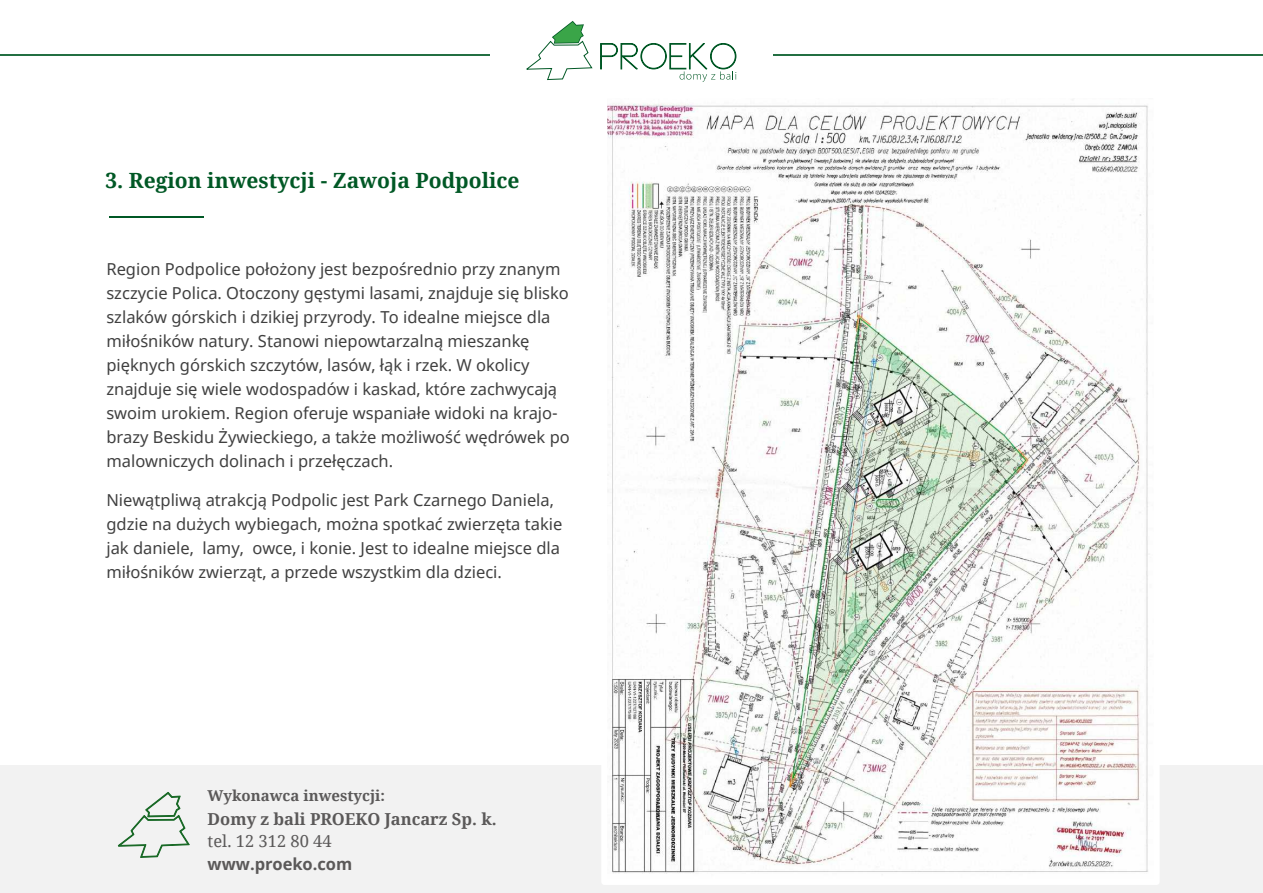
<style>
.page{position:relative;width:1263px;height:893px;background:#fff}
.page>*{position:absolute;margin:0;border:0;box-sizing:border-box;transform-origin:0 0}
.t1{font:700 21px "Noto Serif";color:#005825}
.t2{font:16.5px/24px "Noto Sans";color:#404040}
.t3{font:700 16.5px "Noto Serif";color:#5b5959}
.t4{font:700 16.5px "Noto Sans";color:#5b5959}
.t5{font:16.5px "Noto Serif";color:#5b5959}
.t6{font:700 15px "Noto Serif";color:#5b5959}
</style>
<div class="page">
<hr style="left:773px;top:54px;width:490px;height:2px;background:#236f42">
<hr style="left:0;top:54px;width:490px;height:2px;background:#236f42">
<div style="left:0;top:765px;width:1263px;height:128px;background:#f2f2f2"></div>
<svg style="left:118px;top:792px;width:72px;height:66px"></svg>
<hr style="left:109px;top:216px;width:95px;height:1px;background:#005825">
<svg style="left:526px;top:21px;width:67px;height:59px"></svg>
<svg style="left:600px;top:43px;width:136px;height:39px"></svg>
<img style="left:608px;top:99px;width:544px;height:779px">
<div style="left:601px;top:92px;width:558px;height:793px;border:6px solid #fff"></div>
<p class="t1" style="left:106px;top:165px;width:415px">3. Region inwestycji - Zawoja Podpolice</p>
<p class="t2" style="left:106px;top:256px;width:465px">Region Podpolice położony jest bezpośrednio przy znanym szczycie Polica. Otoczony gęstymi lasami, znajduje się blisko szlaków górskich i dzikiej przyrody. To idealne miejsce dla miłośników natury. Stanowi niepowtarzalną mieszankę pięknych górskich szczytów, lasów, łąk i rzek. W okolicy znajduje się wiele wodospadów i kaskad, które zachwycają swoim urokiem. Region oferuje wspaniałe widoki na krajo&shy;brazy Beskidu Żywieckiego, a także możliwość wędrówek po malowniczych dolinach i przełęczach.</p>
<p class="t2" style="left:106px;top:487px;width:457px">Niewątpliwą atrakcją Podpolic jest Park Czarnego Daniela, gdzie na dużych wybiegach, można spotkać zwierzęta takie jak daniele, lamy, owce, i konie. Jest to idealne miejsce dla miłośników zwierząt, a przede wszystkim dla dzieci.</p>
<p class="t6" style="left:208px;top:785px;width:179px">Wykonawca inwestycji:</p>
<p class="t3" style="left:208px;top:807px;width:291px">Domy z bali PROEKO Jancarz Sp. k.</p>
<p class="t5" style="left:208px;top:829px;width:126px">tel. 12 312 80 44</p>
<p class="t4" style="left:208px;top:852px;width:146px">www.proeko.com</p>
</div>
